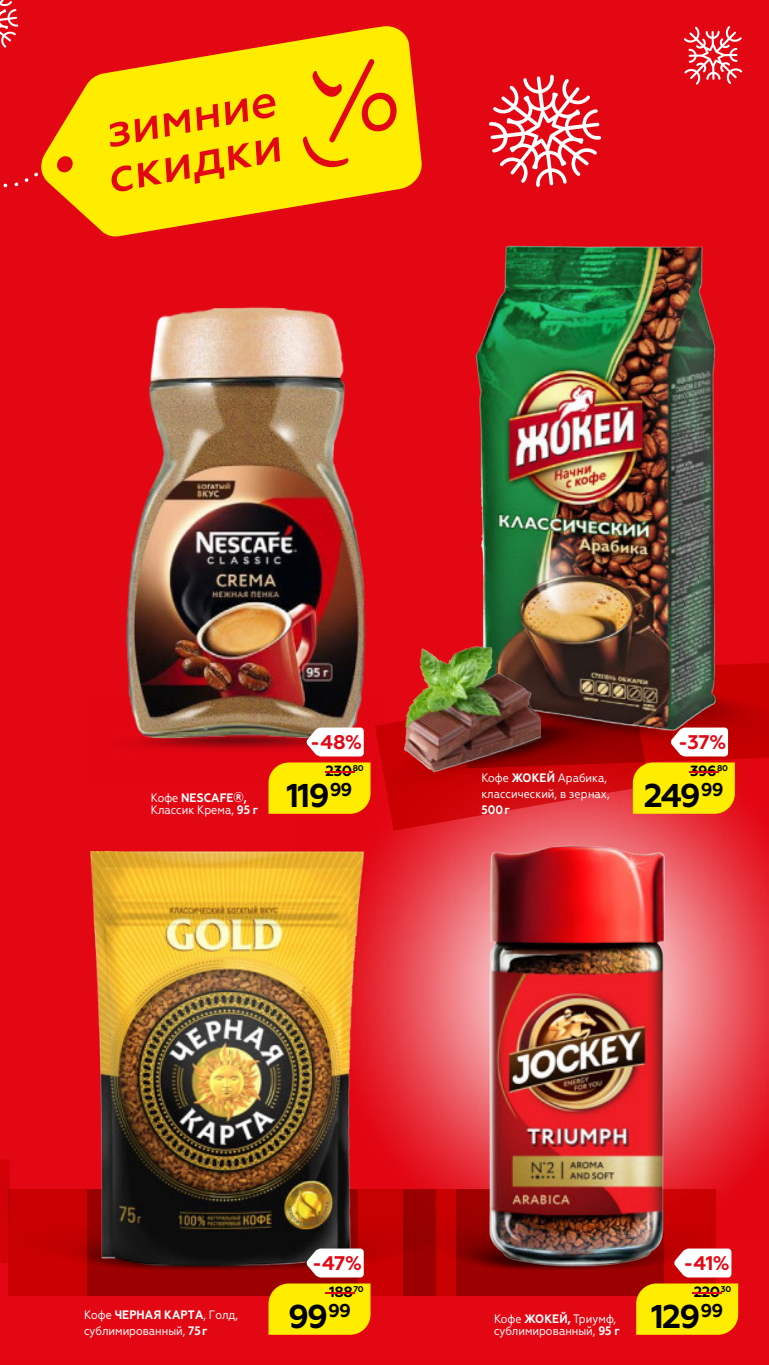
<style>
.page{position:relative;width:769px;height:1365px;background:#fff}
.page>*{position:absolute;margin:0;border:0;box-sizing:border-box;transform-origin:0 0}
.t1{font:700 32.9px "Geometria";letter-spacing:-.055em;color:#000}
.t2{font:700 19.78px "Geometria";letter-spacing:-.02em;color:#e30613}
.t3{font:700 14.88px "Geometria";letter-spacing:-.03em;color:#000}
.t4{font:12.25px/12.2px "Geometria Narrow";color:#fff}
.t5{font:700 12.25px "Geometria Narrow";color:#fff}
.t6{font:700 8.4px "Geometria";color:#000}
.s1{font-weight:700}
.s2{font-weight:700;font-size:14px}
.s3{color:#e30613}
.s4{font-size:14.88px;color:#e30613}
</style>
<div class="page">
<div style="left:0;top:0;width:769px;height:1364px;background:#e30613"></div>
<svg style="left:0;top:0;width:18px;height:48px"></svg>
<svg style="left:684px;top:26px;width:58px;height:59px"></svg>
<svg style="left:3px;top:172px;width:35px;height:16px"></svg>
<svg style="left:489px;top:75px;width:112px;height:112px"></svg>
<svg style="left:41px;top:26px;width:381px;height:211px;fill:#ffed00"></svg>
<svg style="left:303px;top:59px;width:94px;height:109px;background:#fac503"></svg>
<svg style="left:110px;top:94px;width:170px;height:98px"></svg>
<img style="left:296px;top:787px;width:473px;height:456px">
<img style="left:87px;top:1189px;width:317px;height:106px">
<img style="left:404px;top:1189px;width:52px;height:106px">
<img style="left:456px;top:1189px;width:259px;height:106px">
<img style="left:375px;top:776px;width:274px;height:54px">
<img style="left:0;top:1160px;width:10px;height:102px">
<img style="left:720px;top:663px;width:49px;height:97px">
<img style="left:628px;top:741px;width:92px;height:44px">
<img style="left:386px;top:776px;width:204px;height:46px">
<img style="left:126px;top:307px;width:240px;height:450px">
<img style="left:76px;top:851px;width:302px;height:415px">
<img style="left:475px;top:245px;width:254px;height:496px">
<img style="left:457px;top:842px;width:258px;height:429px">
<img style="left:406px;top:686px;width:222px;height:112px">
<img style="left:357px;top:636px;width:183px;height:140px">
<svg style="left:674px;top:1248px;width:57px;height:29px;background:#f8e2e3"></svg>
<div style="left:636px;top:1283px;width:102px;height:51px;background:#ffed00"></div>
<svg style="left:671px;top:727px;width:57px;height:29px;background:#f6e6e5"></svg>
<div style="left:633px;top:762px;width:102px;height:51px;background:#ffed00"></div>
<svg style="left:306px;top:727px;width:58px;height:29px;background:#f5e7e6"></svg>
<div style="left:268px;top:762px;width:102px;height:51px;background:#ffed00"></div>
<svg style="left:306px;top:1248px;width:58px;height:29px;background:#ebe3e3"></svg>
<div style="left:268px;top:1283px;width:102px;height:51px;background:#ffed00"></div>
<p class="t4" style="left:151px;top:791px;width:109px">Кофе <span class="s1">NESCAFE</span><span class="s2">®</span><span class="s1">,<br></span>Классик Крема, <span class="s1">95 г</span></p>
<h2 class="t2" style="left:310px;top:730px;width:53px">-48%</h2>
<h1 class="t1" style="left:286px;top:775px;width:68px">119<sup>99</sup></h1>
<p class="t3" style="left:315px;top:762px;width:50px"><span class="s3">-</span>230<sup>80</sup></p>
<p class="t4" style="left:481px;top:770px;width:130px;line-height:15.8px">Кофе <span class="s1">ЖОКЕЙ</span> Арабика, классический, в зернах,</p>
<p class="t5" style="left:481px;top:802px;width:30px">500 г</p>
<h2 class="t2" style="left:678px;top:730px;width:49px">-37%</h2>
<h1 class="t1" style="left:644px;top:775px;width:81px">249<sup>99</sup></h1>
<p class="t6" style="left:680px;top:763px;width:50px"><span class="s4">-</span>80</p>
<p class="t3" style="left:690px;top:762px;width:28px">396</p>
<p class="t4" style="left:84px;top:1306px;width:155px;line-height:15.8px">Кофе <span class="s1">ЧЕРНАЯ КАРТА</span>, Голд, сублимированный, <span class="s1">75 г</span></p>
<h2 class="t2" style="left:312px;top:1250px;width:51px">-47%</h2>
<h1 class="t1" style="left:288px;top:1296px;width:64px">99<sup>99</sup></h1>
<p class="t6" style="left:315px;top:1284px;width:50px"><span class="s4">-</span>70</p>
<p class="t3" style="left:329px;top:1282px;width:25px">188</p>
<p class="t4" style="left:494px;top:1311px;width:127px">Кофе <span class="s1">ЖОКЕЙ,</span> Триумф, сублимированный, <span class="s1">95 г</span></p>
<h2 class="t2" style="left:683px;top:1250px;width:47px">-41%</h2>
<h1 class="t1" style="left:651px;top:1296px;width:74px">129<sup>99</sup></h1>
<p class="t3" style="left:683px;top:1282px;width:50px"><span class="s3">-</span>220<sup>30</sup></p>
</div>
